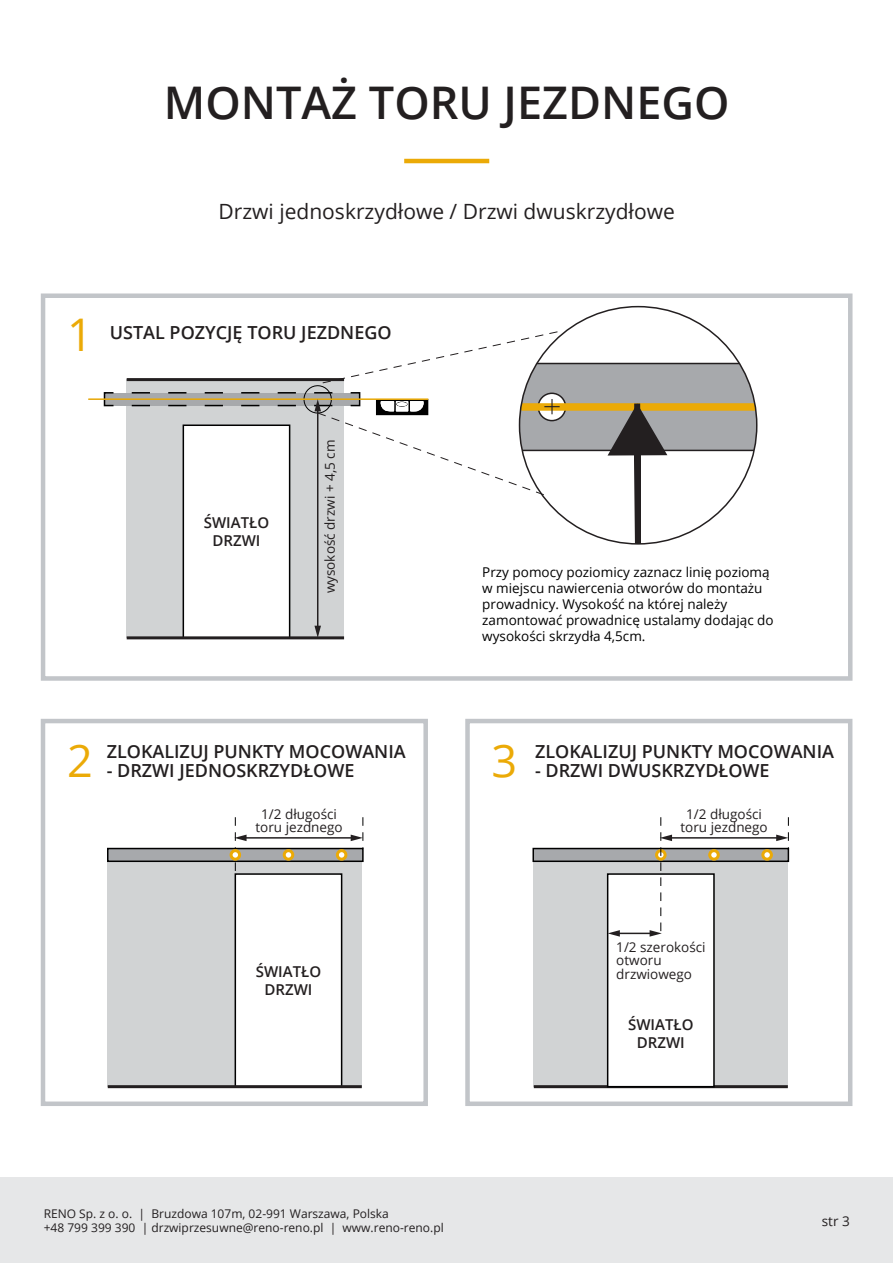
<style>
.page{position:relative;width:893px;height:1263px;background:#fff}
.page>*{position:absolute;margin:0;border:0;box-sizing:border-box;transform-origin:0 0}
.t1{font:600 45px "Open Sans";color:#231f20}
.t2{font:45px "Open Sans";color:#ebaa07}
.t3{font:21px "Open Sans";color:#231f20}
.t4{font:600 18px "Open Sans";color:#231f20}
.t5{font:600 15px/18px "Open Sans";color:#231f20;text-align:center}
.t6{font:13.5px/16.2px "Open Sans";color:#000}
.t7{font:13.5px/13.5px "Open Sans";color:#231f20;text-align:center}
.t8{font:12px/14.4px "Open Sans";color:#231f20}
</style>
<div class="page">
<div style="left:534px;top:848px;width:254px;height:239px;background:#d1d3d4"></div>
<hr style="left:534px;top:1085px;width:254px;height:3px;background:#231f20">
<div style="left:108px;top:848px;width:254px;height:239px;background:#d1d3d4"></div>
<hr style="left:244px;top:837px;width:109px;height:2px;background:#231f20">
<svg style="left:234px;top:817px;width:13px;height:57px"></svg>
<svg style="left:351px;top:817px;width:12px;height:31px"></svg>
<div style="left:235px;top:873px;width:107px;height:214px;background:#fff;border:2px solid #000"></div>
<div style="left:41px;top:719px;width:387px;height:387px;border:4px solid #c2c5c9"></div>
<div style="left:465px;top:719px;width:387px;height:387px;border:4px solid #c2c5c9"></div>
<div style="left:107px;top:848px;width:257px;height:14px;background:#a7a9ac;border:2px solid #000"></div>
<div style="left:284px;top:851px;width:9px;height:8px;background:#fff;border-radius:50%"></div>
<div style="left:283px;top:849px;width:11px;height:12px;border:3px solid #ebaa07;border-radius:50%"></div>
<div style="left:231px;top:851px;width:9px;height:8px;background:#fff;border-radius:50%"></div>
<div style="left:230px;top:849px;width:11px;height:12px;border:3px solid #ebaa07;border-radius:50%"></div>
<div style="left:337px;top:851px;width:9px;height:8px;background:#fff;border-radius:50%"></div>
<div style="left:336px;top:849px;width:11px;height:12px;border:3px solid #ebaa07;border-radius:50%"></div>
<div style="left:607px;top:873px;width:108px;height:214px;background:#fff;border:2px solid #000"></div>
<div style="left:532px;top:848px;width:257px;height:14px;background:#a7a9ac;border:2px solid #000"></div>
<hr style="left:618px;top:933px;width:34px;height:1px;background:#231f20">
<svg style="left:608px;top:930px;width:12px;height:7px"></svg>
<div style="left:0;top:1178px;width:893px;height:85px;background:#e6e7e8"></div>
<hr style="left:404px;top:159px;width:85px;height:4px;background:#ebaa07">
<hr style="left:108px;top:1085px;width:254px;height:3px;background:#231f20">
<div style="left:127px;top:380px;width:217px;height:258px;background:#d1d3d4"></div>
<div style="left:183px;top:424px;width:107px;height:215px;background:#fff;border:2px solid #000"></div>
<hr style="left:127px;top:636px;width:217px;height:3px;background:#231f20">
<div style="left:41px;top:293px;width:811px;height:388px;border:4px solid #c2c5c9"></div>
<div style="left:104px;top:393px;width:256px;height:13px;background:#a7a9ac"></div>
<div style="left:104px;top:392px;width:10px;height:14px;border:2px solid #000"></div>
<svg style="left:631px;top:397px;width:262px;height:781px"></svg>
<hr style="left:88px;top:398px;width:340px;height:2px;background:#ebaa07">
<hr style="left:317px;top:409px;width:1px;height:219px;background:#231f20">
<svg style="left:314px;top:626px;width:7px;height:11px"></svg>
<svg style="left:123px;top:330px;width:634px;height:167px"></svg>
<hr style="left:127px;top:378px;width:217px;height:3px;background:#231f20">
<h1 class="t1" style="left:164px;top:72px;width:567px">MONTAŻ TORU JEZDNEGO</h1>
<h2 class="t3" style="left:219px;top:197px;width:458px">Drzwi jednoskrzydłowe / Drzwi dwuskrzydłowe</h2>
<h1 class="t2" style="left:67px;top:303px;width:27px">1</h1>
<h3 class="t4" style="left:110px;top:320px;width:283px">USTAL POZYCJĘ TORU JEZDNEGO</h3>
<p class="t5" style="left:204px;top:513px;width:67px">ŚWIATŁO<br>DRZWI</p>
<p class="t7" style="left:323px;top:593px;width:155px;rotate:-90deg">wysokość drzwi + 4,5 cm</p>
<h1 class="t2" style="left:67px;top:730px;width:27px">2</h1>
<h3 class="t4" style="left:107px;top:739px;width:300px">ZLOKALIZUJ PUNKTY MOCOWANIA</h3>
<h3 class="t4" style="left:107px;top:758px;width:249px">- DRZWI JEDNOSKRZYDŁOWE</h3>
<p class="t7" style="left:255px;top:807px;width:89px">1/2 długości toru jezdnego</p>
<p class="t5" style="left:256px;top:962px;width:67px">ŚWIATŁO<br>DRZWI</p>
<p class="t6" style="left:482px;top:563px;width:293px">Przy pomocy poziomicy zaznacz linię poziomą w miejscu nawiercenia otworów do montażu prowadnicy. Wysokość na której należy zamontować prowadnicę ustalamy dodając do wysokości skrzydła 4,5cm.</p>
<h1 class="t2" style="left:492px;top:730px;width:27px">3</h1>
<h3 class="t4" style="left:535px;top:739px;width:300px">ZLOKALIZUJ PUNKTY MOCOWANIA</h3>
<h3 class="t4" style="left:535px;top:758px;width:236px">- DRZWI DWUSKRZYDŁOWE</h3>
<p class="t7" style="left:680px;top:807px;width:89px">1/2 długości toru jezdnego</p>
<p class="t7" style="left:616px;top:940px;width:91px;text-align:left">1/2 szerokości otworu drzwiowego</p>
<p class="t5" style="left:628px;top:1016px;width:67px">ŚWIATŁO<br>DRZWI</p>
<p class="t8" style="left:44px;top:1206px;width:402px">RENO Sp. z o. o. | Bruzdowa 107m, 02-991 Warszawa, Polska<br>+48 799 399 390 | drzwiprzesuwne@reno-reno.pl | www.reno-reno.pl</p>
<p class="t7" style="left:822px;top:1214px;width:29px">str 3</p>
</div>
